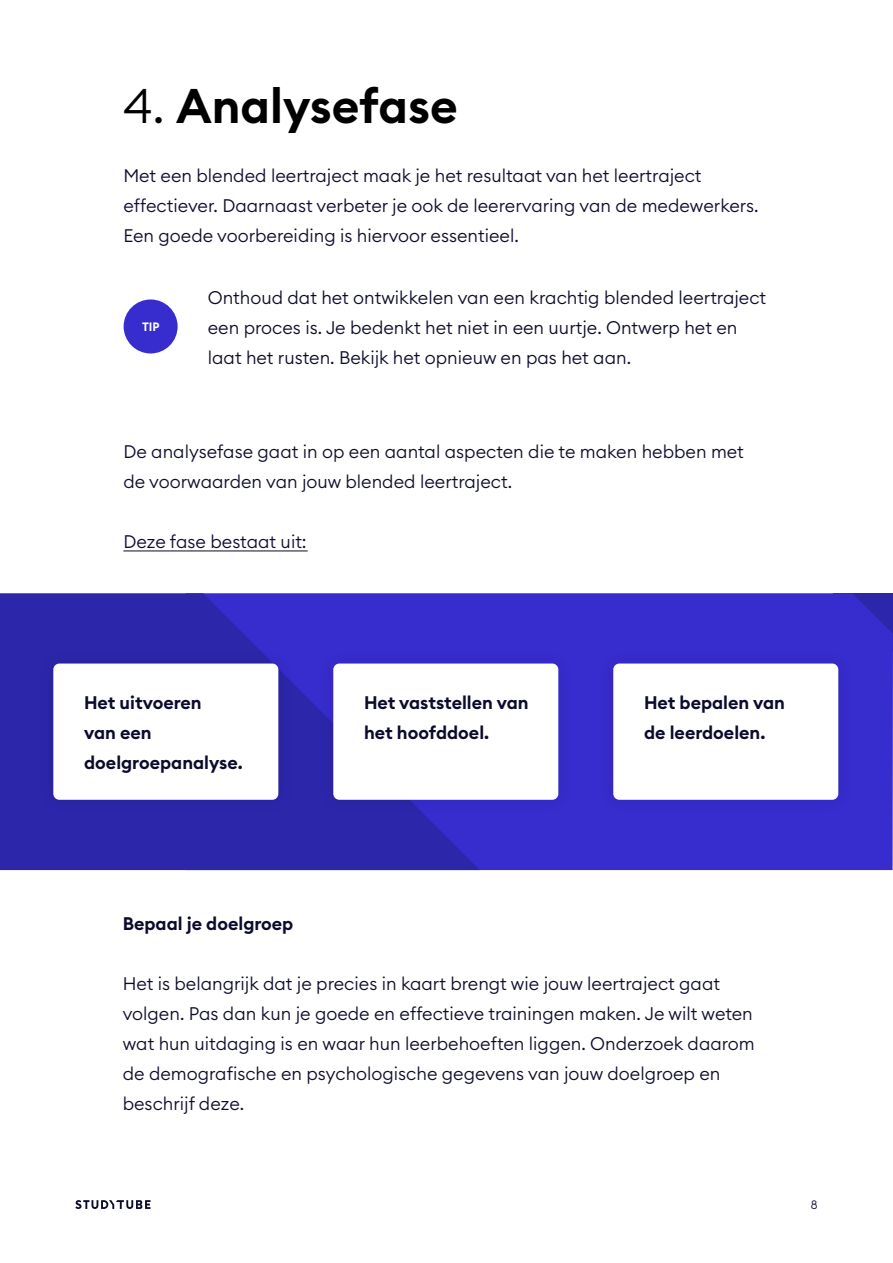
<style>
.page{position:relative;width:893px;height:1263px;background:#fff}
.page>*{position:absolute;margin:0;border:0;box-sizing:border-box;transform-origin:0 0}
.t1{font:600 48px "Euclid Circular B";color:#000}
.t2{font:300 18px/30px "Euclid Circular B";color:#0b0b2b}
.t3{font:600 18px/30px "Euclid Circular B";color:#0b0b2b}
.t4{font:600 12px "Euclid Circular B";color:#fff}
.t5{font:300 12px "Euclid Circular B";color:#0b0b2b}
.s1{font-weight:300}
</style>
<div class="page">
<svg style="left:75px;top:1200px;width:75px;height:9px"></svg>
<div style="left:480px;top:593px;width:413px;height:277px;background:#372ccd"></div>
<svg style="left:0;top:593px;width:480px;height:277px;fill:#2c26ab"></svg>
<div style="left:37px;top:647px;width:258px;height:169px;background:#000;opacity:.1"></div>
<div style="left:53px;top:663px;width:225px;height:137px;background:#fff;border-radius:6px"></div>
<div style="left:317px;top:647px;width:258px;height:169px;background:#000;opacity:.1"></div>
<div style="left:333px;top:663px;width:225px;height:137px;background:#fff;border-radius:6px"></div>
<div style="left:597px;top:647px;width:258px;height:169px;background:#362bca"></div>
<div style="left:613px;top:663px;width:225px;height:137px;background:#fff;border-radius:6px"></div>
<hr style="left:123px;top:551px;width:185px;height:1px;background:#0b0b2b">
<div style="left:124px;top:299px;width:54px;height:54px;background:#372ccd;border-radius:50%"></div>
<p class="t1" style="left:123px;top:75px;width:336px"><span class="s1">4.</span> Analysefase</p>
<p class="t2" style="left:123px;top:161px;width:637px">Met een blended leertraject maak je het resultaat van het leertraject effectiever. Daarnaast verbeter je ook de leerervaring van de medewerkers.<br>Een goede voorbereiding is hiervoor essentieel.</p>
<p class="t4" style="left:142px;top:319px;width:19px">TIP</p>
<p class="t2" style="left:208px;top:282px;width:560px">Onthoud dat het ontwikkelen van een krachtig blended leertraject een proces is. Je bedenkt het niet in een uurtje. Ontwerp het en</p>
<p class="t2" style="left:208px;top:342px;width:425px">laat het rusten. Bekijk het opnieuw en pas het aan.</p>
<p class="t2" style="left:123px;top:437px;width:622px">De analysefase gaat in op een aantal aspecten die te maken hebben met de voorwaarden van jouw blended leertraject.</p>
<p class="t2" style="left:123px;top:527px;width:185px">Deze fase bestaat uit:</p>
<p class="t3" style="left:84px;top:688px;width:160px">Het uitvoeren<br>van een doelgroepanalyse.</p>
<p class="t3" style="left:364px;top:688px;width:166px">Het vaststellen van het hoofddoel.</p>
<p class="t3" style="left:644px;top:688px;width:142px">Het bepalen van</p>
<p class="t3" style="left:644px;top:718px;width:123px">de leerdoelen.</p>
<p class="t3" style="left:123px;top:908px;width:172px">Bepaal je doelgroep</p>
<p class="t2" style="left:123px;top:968px;width:633px">Het is belangrijk dat je precies in kaart brengt wie jouw leertraject gaat volgen. Pas dan kun je goede en effectieve trainingen maken. Je wilt weten wat hun uitdaging is en waar hun leerbehoeften liggen. Onderzoek daarom de demografische en psychologische gegevens van jouw doelgroep en beschrijf deze.</p>
<p class="t5" style="left:811px;top:1197px;width:8px">8</p>
</div>
